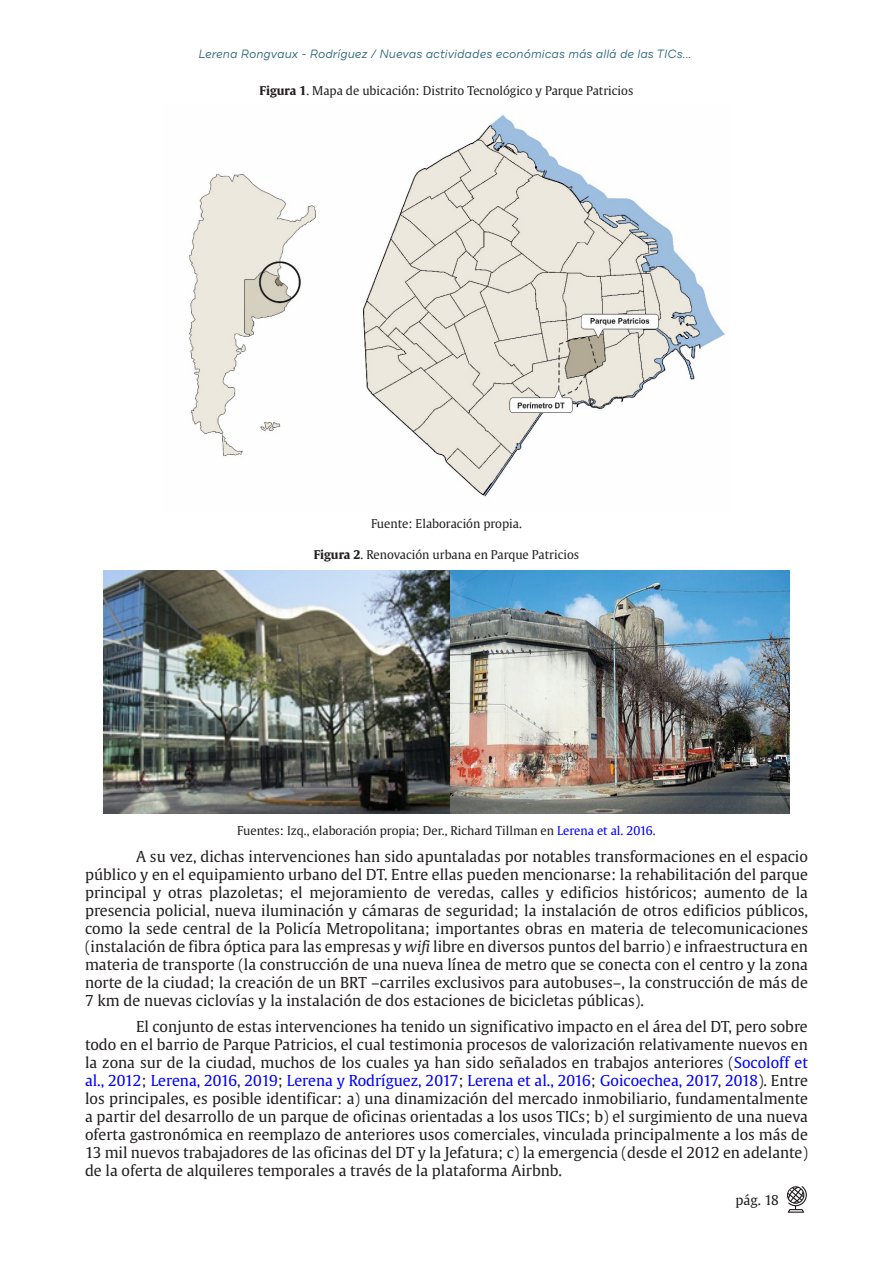
<style>
.page{position:relative;width:893px;height:1263px;background:#fff}
.page>*{position:absolute;margin:0;border:0;box-sizing:border-box;transform-origin:0 0}
.Parrafo{font:15px/18px "Gulliver";color:#231f20;text-align:justify}
.t1{font:13.5px "Gulliver";color:#231f20}
.Epigrafe{font:12px "Gulliver";color:#231f20}
.t2{font:italic 12px "Draft B";color:#30667b}
.s1{font-weight:700}
.s2{color:#00f}
.s3{font-style:italic}
</style>
<div class="page">
<svg style="left:787px;top:1186px;width:20px;height:27px"></svg>
<img style="left:189px;top:115px;width:536px;height:382px">
<img style="left:103px;top:570px;width:687px;height:243px">
<p class="t2" style="left:199px;top:46px;width:494px">Lerena Rongvaux - Rodríguez / Nuevas actividades económicas más allá de las TICs...</p>
<p class="Epigrafe" style="left:260px;top:83px;width:375px"><span class="s1">Figura 1</span>. Mapa de ubicación: Distrito Tecnológico y Parque Patricios</p>
<p class="Epigrafe" style="left:371px;top:516px;width:152px">Fuente: Elaboración propia.</p>
<p class="Epigrafe" style="left:314px;top:547px;width:267px"><span class="s1">Figura 2</span>. Renovación urbana en Parque Patricios</p>
<p class="Epigrafe" style="left:237px;top:823px;width:420px">Fuentes: Izq., elaboración propia; Der., Richard Tillman en <span class="s2">Lerena et al. 2016</span>.</p>
<p class="Parrafo" style="left:85px;top:847px;width:724px;text-indent:51px">A su vez, dichas intervenciones han sido apuntaladas por notables transformaciones en el espacio público y en el equipamiento urbano del DT. Entre ellas pueden mencionarse: la rehabilitación del parque principal y otras plazoletas; el mejoramiento de veredas, calles y edificios históricos; aumento de la presencia policial, nueva iluminación y cámaras de seguridad; la instalación de otros edificios públicos, como la sede central de la Policía Metropolitana; importantes obras en materia de telecomunicaciones (instalación de fibra óptica para las empresas y <span class="s3">wifi</span> libre en diversos puntos del barrio) e infraestructura en materia de transporte (la construcción de una nueva línea de metro que se conecta con el centro y la zona norte de la ciudad; la creación de un BRT –carriles exclusivos para autobuses–, la construcción de más de 7 km de nuevas ciclovías y la instalación de dos estaciones de bicicletas públicas).</p>
<p class="Parrafo" style="left:85px;top:1017px;width:724px;text-indent:51px">El conjunto de estas intervenciones ha tenido un significativo impacto en el área del DT, pero sobre todo en el barrio de Parque Patricios, el cual testimonia procesos de valorización relativamente nuevos en la zona sur de la ciudad, muchos de los cuales ya han sido señalados en trabajos anteriores (<span class="s2">Socoloff et al., 2012</span>; <span class="s2">Lerena, 2016</span>, <span class="s2">2019</span>; <span class="s2">Lerena y Rodríguez, 2017</span>; <span class="s2">Lerena et al., 2016</span>; <span class="s2">Goicoechea, 2017</span>, <span class="s2">2018</span>). Entre los principales, es posible identificar: a) una dinamización del mercado inmobiliario, fundamentalmente a partir del desarrollo de un parque de oficinas orientadas a los usos TICs; b) el surgimiento de una nueva oferta gastronómica en reemplazo de anteriores usos comerciales, vinculada principalmente a los más de 13 mil nuevos trabajadores de las oficinas del DT y la Jefatura; c) la emergencia (desde el 2012 en adelante) de la oferta de alquileres temporales a través de la plataforma Airbnb.</p>
<p class="t1" style="left:735px;top:1191px;width:45px">pág. 18</p>
</div>
